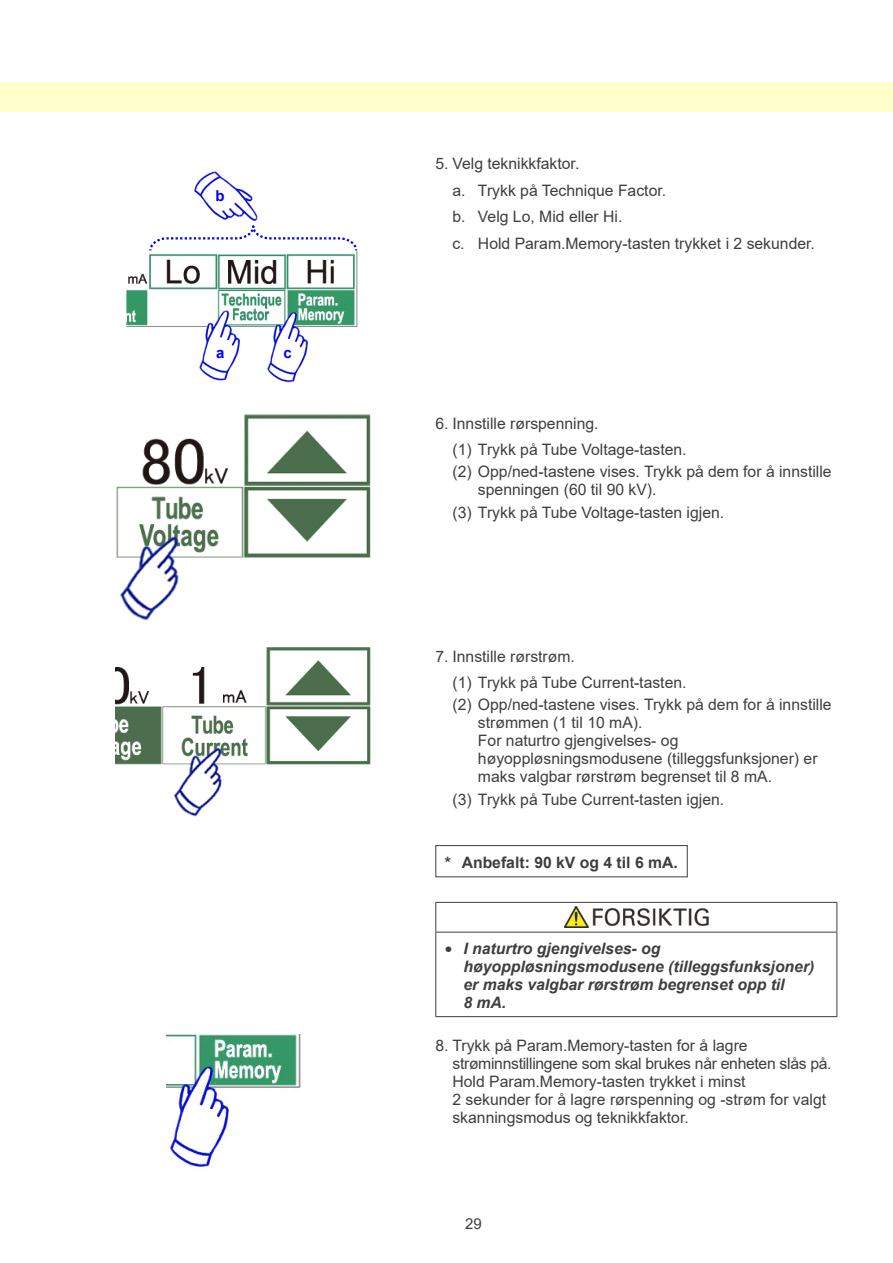
<style>
.page{position:relative;width:893px;height:1263px;background:#fff}
.page>*{position:absolute;margin:0;border:0;box-sizing:border-box;transform-origin:0 0}
.t1{font:15.75px/18px "Arial";color:#3e3e3f}
.t2{font:italic 700 15.75px/18px "Arial";color:#3e3e3f}
.t3{font:700 15.75px "Arial";color:#3e3e3f}
.t4{font:700 15px "Arial";color:#00f}
.t5{font:15px "Arial";color:#3e3e3f}
.s1{font-size:19.65px}
</style>
<div class="page">
<div style="left:0;top:82px;width:893px;height:30px;background:#ffc"></div>
<div style="left:435px;top:845px;width:253px;height:32px;border:1px solid #3e3e3f"></div>
<hr style="left:435px;top:902px;width:402px;height:1px;background:#3e3e3f">
<svg style="left:435px;top:903px;width:1px;height:29px"></svg>
<svg style="left:836px;top:903px;width:1px;height:29px"></svg>
<hr style="left:435px;top:932px;width:402px;height:1px;background:#3e3e3f">
<hr style="left:435px;top:932px;width:1px;height:84px;background:#3e3e3f">
<hr style="left:836px;top:932px;width:1px;height:84px;background:#3e3e3f">
<hr style="left:435px;top:1016px;width:402px;height:1px;background:#3e3e3f">
<img style="left:564px;top:906px;width:144px;height:22px">
<img style="left:126px;top:171px;width:232px;height:212px">
<svg style="left:148px;top:224px;width:210px;height:29px"></svg>
<img style="left:116px;top:414px;width:255px;height:206px">
<img style="left:116px;top:647px;width:255px;height:170px">
<img style="left:167px;top:1034px;width:134px;height:133px">
<p class="t4" style="left:216px;top:185px;width:11px">b</p>
<p class="t4" style="left:216px;top:342px;width:10px">a</p>
<p class="t4" style="left:284px;top:342px;width:10px">c</p>
<p class="t1" style="left:452px;top:150px;width:364px;line-height:26.5px;text-indent:-17px">5. Velg teknikkfaktor.<br>a. Trykk på Technique Factor.<br>b. Velg Lo, Mid eller Hi.<br>c. Hold Param.Memory-tasten trykket i 2 sekunder.</p>
<p class="t1" style="left:452px;top:410px;width:236px;line-height:26.5px;text-indent:-17px">6. Innstille rørspenning.<br>(1) Trykk på Tube Voltage-tasten.</p>
<p class="t1" style="left:478px;top:463px;width:355px;text-indent:-26px">(2) Opp/ned-tastene vises. Trykk på dem for å innstille spenningen (60 til 90 kV).</p>
<p class="t1" style="left:452px;top:503px;width:273px">(3) Trykk på Tube Voltage-tasten igjen.</p>
<p class="t1" style="left:452px;top:643px;width:236px;line-height:26.5px;text-indent:-17px">7. Innstille rørstrøm.<br>(1) Trykk på Tube Current-tasten.</p>
<p class="t1" style="left:478px;top:696px;width:355px;text-indent:-26px">(2) Opp/ned-tastene vises. Trykk på dem for å innstille strømmen (1 til 10 mA).<br>For naturtro gjengivelses- og høyoppløsningsmodusene (tilleggsfunksjoner) er maks valgbar rørstrøm begrenset til 8 mA.</p>
<p class="t1" style="left:452px;top:790px;width:273px">(3) Trykk på Tube Current-tasten igjen.</p>
<p class="t3" style="left:445px;top:851px;width:235px">* Anbefalt: 90 kV og 4 til 6 mA.</p>
<p class="t2" style="left:463px;top:940px;width:352px;text-indent:-19px"><span class="s1">•</span> I naturtro gjengivelses- og høyoppløsningsmodusene (tilleggsfunksjoner) er maks valgbar rørstrøm begrenset opp til<br>8 mA.</p>
<p class="t1" style="left:452px;top:1036px;width:381px;text-indent:-17px">8. Trykk på Param.Memory-tasten for å lagre strøminnstillingene som skal brukes når enheten slås på.<br>Hold Param.Memory-tasten trykket i minst<br>2 sekunder for å lagre rørspenning og -strøm for valgt skanningsmodus og teknikkfaktor.</p>
<p class="t5" style="left:465px;top:1213px;width:18px">29</p>
</div>
